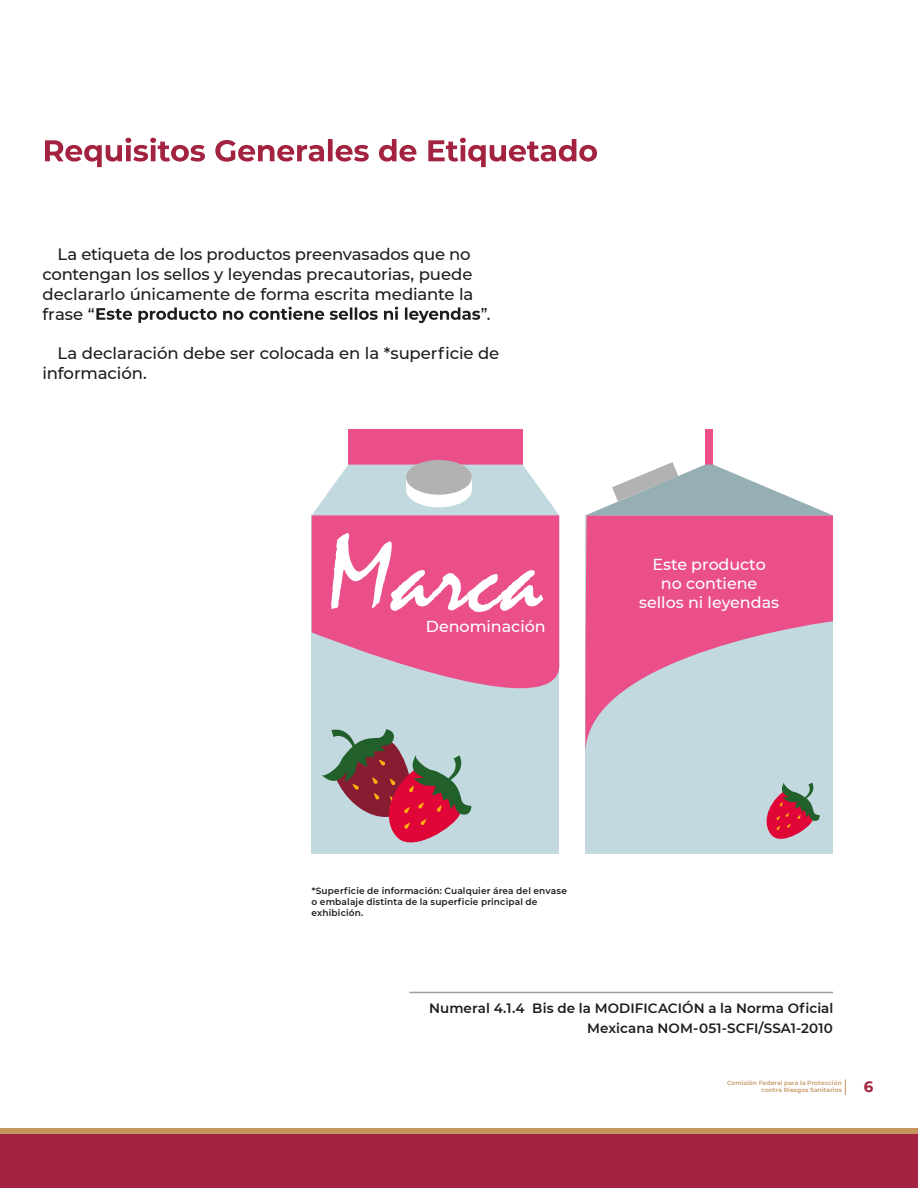
<style>
.page{position:relative;width:918px;height:1188px;background:#fff}
.page>*{position:absolute;margin:0;border:0;box-sizing:border-box;transform-origin:0 0}
.t1{font:108.75px "Mistral";color:#fff}
.t2{font:500 16.5px/19.8px "Montserrat";letter-spacing:-.005em;color:#1d1d1b}
.t3{font:500 15.9px/19px "Montserrat";color:#fff;text-align:center}
.t4{font:700 15px "Montserrat";color:#a22240}
.t5{font:600 13.5px/19.8px "Montserrat";letter-spacing:.005em;color:#1d1d1b;text-align:right}
.t6{font:600 9px/10.8px "Montserrat";letter-spacing:.02em;color:#1d1d1b}
.t7{font:600 6px/7.2px "Montserrat";letter-spacing:.02em;color:#c3945d;text-align:right}
</style>
<div class="page">
<div style="left:0;top:1128px;width:918px;height:60px;background:#a22240"></div>
<div style="left:0;top:1128px;width:918px;height:6px;background:#c3945d"></div>
<svg style="left:96px;top:307px;width:384px;height:16px"></svg>
<hr style="left:409px;top:992px;width:424px;height:1px;background:#9d9d9c">
<svg style="left:45px;top:138px;width:552px;height:29px"></svg>
<div style="left:312px;top:515px;width:247px;height:339px;background:#c1d9df"></div>
<div style="left:348px;top:429px;width:175px;height:36px;background:#ea4f8a"></div>
<svg style="left:312px;top:465px;width:247px;height:50px"></svg>
<svg style="left:312px;top:515px;width:247px;height:174px;background:#e55f94"></svg>
<div style="left:406px;top:473px;width:66px;height:34px;background:#fff;border-radius:50%"></div>
<div style="left:406px;top:477px;width:66px;height:13px;background:#fff"></div>
<div style="left:406px;top:460px;width:66px;height:35px;background:#b2b2b2;border-radius:50%"></div>
<svg style="left:321px;top:729px;width:151px;height:114px"></svg>
<div style="left:585px;top:515px;width:248px;height:339px;background:#c1d9df"></div>
<svg style="left:585px;top:515px;width:248px;height:236px;fill:#ea4f8a"></svg>
<div style="left:705px;top:429px;width:8px;height:36px;background:#ea4f8a"></div>
<svg style="left:586px;top:462px;width:246px;height:53px"></svg>
<svg style="left:766px;top:782px;width:54px;height:57px"></svg>
<svg style="left:845px;top:1079px;width:1px;height:16px"></svg>
<p class="t2" style="left:43px;top:244px;width:432px;text-indent:15px">La etiqueta de los productos preenvasados que no contengan los sellos y leyendas precautorias, puede declararlo únicamente de forma escrita mediante la frase “</p>
<p class="t2" style="left:481px;top:303px;width:11px">”.</p>
<p class="t2" style="left:43px;top:343px;width:458px;text-indent:15px">La declaración debe ser colocada en la *superficie de información.</p>
<h1 class="t1" style="left:328px;top:512px;width:217px">Marca</h1>
<p class="t3" style="left:426px;top:617px;width:121px">Denominación</p>
<p class="t3" style="left:639px;top:554px;width:142px">Este producto<br>no contiene sellos ni leyendas</p>
<p class="t6" style="left:312px;top:885px;width:257px">*Superficie de información: Cualquier área del envase o embalaje distinta de la superficie principal de exhibición.</p>
<p class="t5" style="left:429px;top:997px;width:406px">Numeral 4.1.4 Bis de la MODIFICACIÓN a la Norma Oficial<br>Mexicana NOM-051-SCFI/SSA1-2010</p>
<p class="t7" style="left:727px;top:1079px;width:116px">Comisión Federal para la Protección contra Riesgos Sanitarios</p>
<p class="t4" style="left:864px;top:1076px;width:11px">6</p>
</div>
